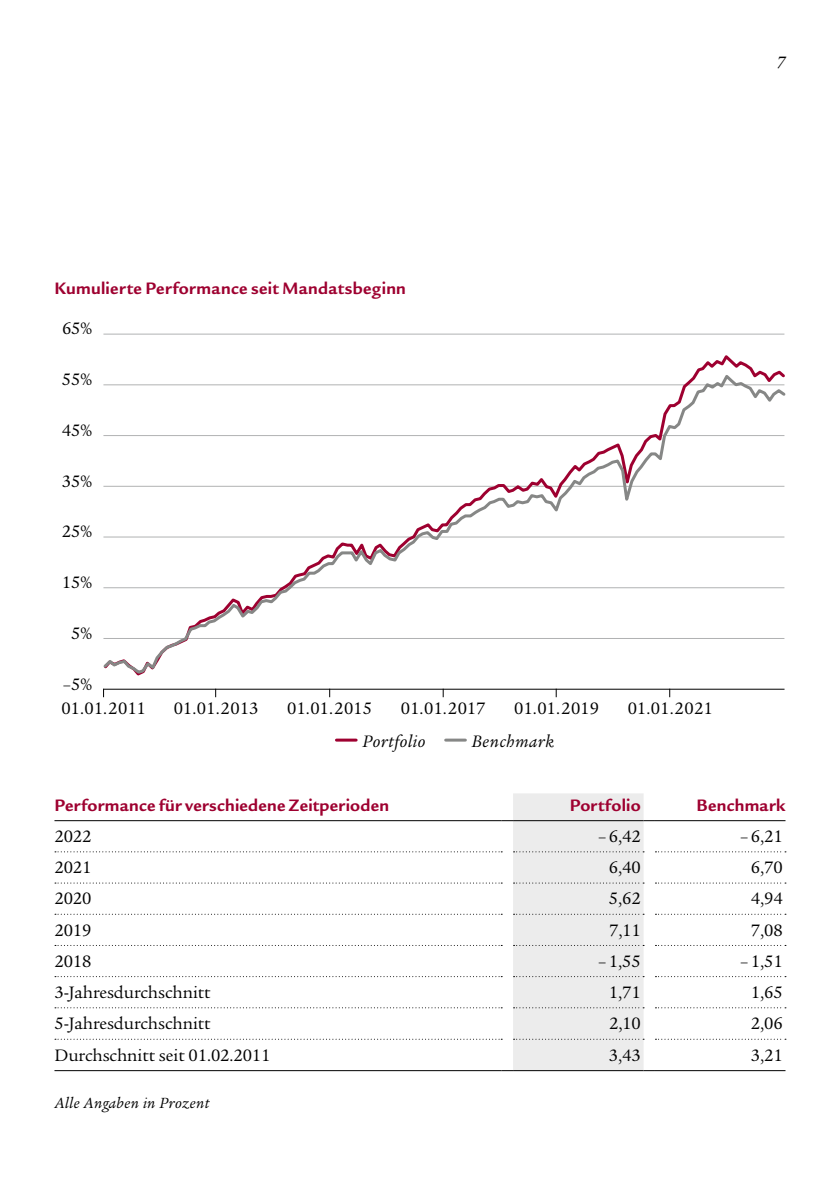
<style>
.page{position:relative;width:840px;height:1191px;background:#fff}
.page>*{position:absolute;margin:0;border:0;box-sizing:border-box;transform-origin:0 0}
.Book_10_13pt_K{font:18px "Legacy Serif ITC Pro";letter-spacing:-.005em;color:#000}
.t1{font:700 18px "Legacy Sans ITC Pro";letter-spacing:.02em;color:#9e0030}
.t2{font:italic 18px "Legacy Serif ITC Pro";letter-spacing:.03em;color:#000}
.t3{font:italic 16px "Legacy Serif ITC Pro";letter-spacing:.025em;color:#000}
</style>
<div class="page">
<hr style="left:54px;top:820px;width:447px;height:1px;background:#000">
<hr style="left:54px;top:1070px;width:447px;height:1px;background:#000">
<svg style="left:55px;top:793px;width:730px;height:278px"></svg>
<hr style="left:336px;top:738px;width:20px;height:3px;background:#9e0030">
<hr style="left:445px;top:738px;width:20px;height:3px;background:#868786">
<hr style="left:103px;top:334px;width:681px;height:1px;background:#b1b2b3">
<hr style="left:103px;top:688px;width:681px;height:1px;background:#000">
<svg style="left:103px;top:371px;width:683px;height:304px"></svg>
<p class="t2" style="left:776px;top:51px;width:10px">7</p>
<p class="t1" style="left:54px;top:277px;width:353px">Kumulierte Performance seit Mandatsbeginn</p>
<p class="Book_10_13pt_K" style="left:62px;top:317px;width:31px">65%</p>
<p class="Book_10_13pt_K" style="left:62px;top:368px;width:32px">55%</p>
<p class="Book_10_13pt_K" style="left:62px;top:419px;width:32px">45%</p>
<p class="Book_10_13pt_K" style="left:62px;top:470px;width:32px">35%</p>
<p class="Book_10_13pt_K" style="left:62px;top:521px;width:32px">25%</p>
<p class="Book_10_13pt_K" style="left:62px;top:571px;width:32px">15%</p>
<p class="Book_10_13pt_K" style="left:71px;top:622px;width:22px">5%</p>
<p class="Book_10_13pt_K" style="left:63px;top:673px;width:31px">–5%</p>
<p class="Book_10_13pt_K" style="left:61px;top:697px;width:86px">01.01.2011</p>
<p class="Book_10_13pt_K" style="left:174px;top:697px;width:86px">01.01.2013</p>
<p class="Book_10_13pt_K" style="left:287px;top:697px;width:86px">01.01.2015</p>
<p class="Book_10_13pt_K" style="left:400px;top:697px;width:86px">01.01.2017</p>
<p class="Book_10_13pt_K" style="left:514px;top:697px;width:86px">01.01.2019</p>
<p class="Book_10_13pt_K" style="left:627px;top:697px;width:86px">01.01.2021</p>
<p class="t2" style="left:362px;top:729px;width:64px">Portfolio</p>
<p class="t2" style="left:471px;top:729px;width:84px">Benchmark</p>
<p class="t1" style="left:54px;top:795px;width:336px">Performance für verschiedene Zeitperioden</p>
<p class="t1" style="left:569px;top:795px;width:72px">Portfolio</p>
<p class="t1" style="left:696px;top:795px;width:90px">Benchmark</p>
<p class="Book_10_13pt_K" style="left:54px;top:825px;width:39px">2022</p>
<p class="Book_10_13pt_K" style="left:598px;top:825px;width:44px">–6,42</p>
<p class="Book_10_13pt_K" style="left:739px;top:825px;width:44px">–6,21</p>
<p class="Book_10_13pt_K" style="left:54px;top:856px;width:39px">2021</p>
<p class="Book_10_13pt_K" style="left:608px;top:856px;width:33px">6,40</p>
<p class="Book_10_13pt_K" style="left:750px;top:856px;width:33px">6,70</p>
<p class="Book_10_13pt_K" style="left:54px;top:887px;width:39px">2020</p>
<p class="Book_10_13pt_K" style="left:608px;top:887px;width:33px">5,62</p>
<p class="Book_10_13pt_K" style="left:750px;top:887px;width:33px">4,94</p>
<p class="Book_10_13pt_K" style="left:54px;top:919px;width:39px">2019</p>
<p class="Book_10_13pt_K" style="left:609px;top:919px;width:33px">7,11</p>
<p class="Book_10_13pt_K" style="left:750px;top:919px;width:33px">7,08</p>
<p class="Book_10_13pt_K" style="left:54px;top:950px;width:39px">2018</p>
<p class="Book_10_13pt_K" style="left:598px;top:950px;width:44px">–1,55</p>
<p class="Book_10_13pt_K" style="left:739px;top:950px;width:44px">–1,51</p>
<p class="Book_10_13pt_K" style="left:54px;top:981px;width:157px">3-Jahresdurchschnitt</p>
<p class="Book_10_13pt_K" style="left:608px;top:981px;width:33px">1,71</p>
<p class="Book_10_13pt_K" style="left:750px;top:981px;width:33px">1,65</p>
<p class="Book_10_13pt_K" style="left:54px;top:1012px;width:157px">5-Jahresdurchschnitt</p>
<p class="Book_10_13pt_K" style="left:609px;top:1012px;width:33px">2,10</p>
<p class="Book_10_13pt_K" style="left:750px;top:1012px;width:33px">2,06</p>
<p class="Book_10_13pt_K" style="left:54px;top:1043px;width:217px">Durchschnitt seit 01.02.2011</p>
<p class="Book_10_13pt_K" style="left:608px;top:1043px;width:33px">3,43</p>
<p class="Book_10_13pt_K" style="left:750px;top:1043px;width:33px">3,21</p>
<p class="t3" style="left:54px;top:1093px;width:156px">Alle Angaben in Prozent</p>
</div>
